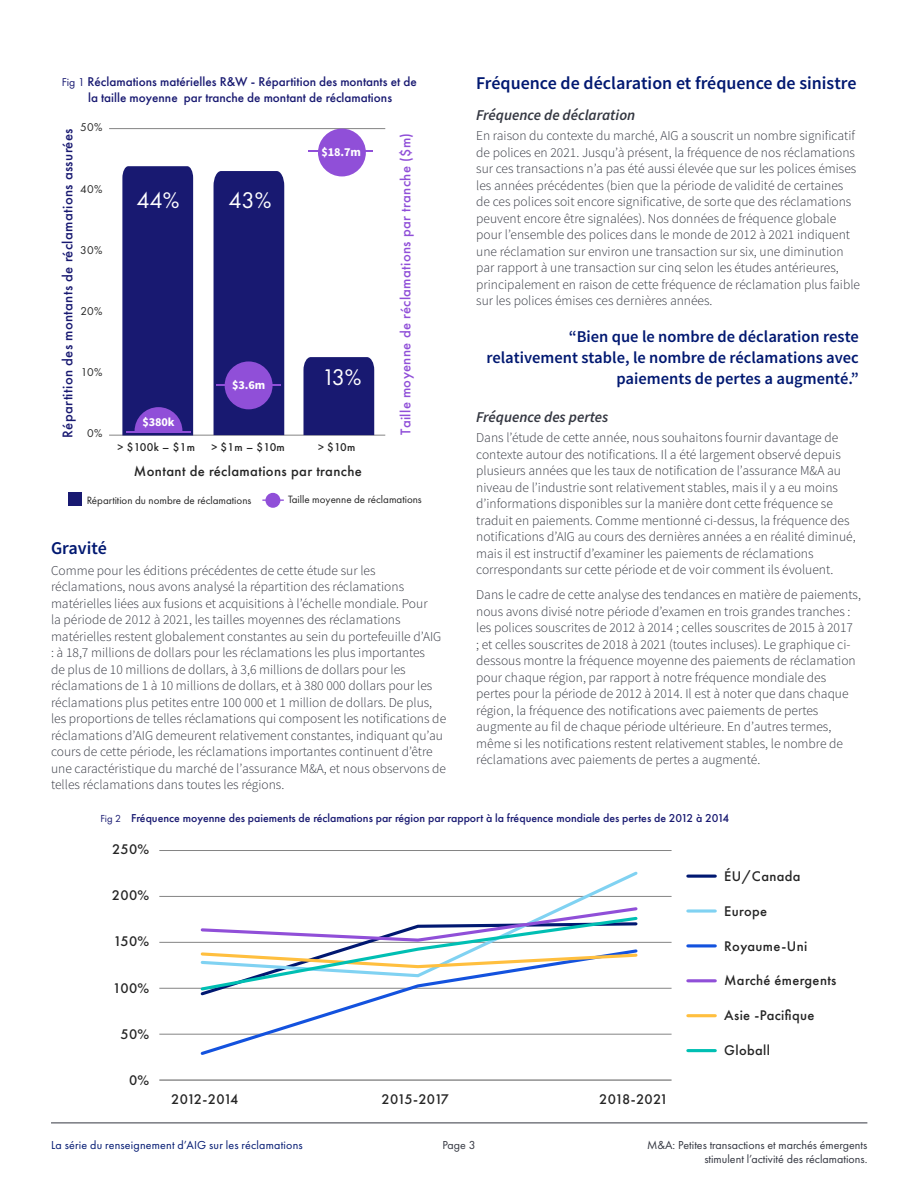
<style>
.page{position:relative;width:918px;height:1188px;background:#fff}
.page>*{position:absolute;margin:0;border:0;box-sizing:border-box;transform-origin:0 0}
.t1{font:23.55px "Futura PT";color:#fff}
.Subhead{font:600 18px "Source Sans Pro";color:#001871}
.t2{font:600 16.5px/21px "Source Sans Pro";color:#001871;text-align:right}
.Subhead-2{font:italic 600 15px "Source Sans Pro";color:#343741}
.subhead1{font:italic 600 15px "Source Sans Pro";color:#343741}
.t3{font:500 14.7px "Futura PT";letter-spacing:.025em;color:#181971}
.t4{font:500 14.7px "Futura PT";letter-spacing:.025em;color:#904fd8}
.t5{font:500 14.7px "Futura PT";letter-spacing:.025em;color:#252525}
.t6{font:500 14.55px "Futura PT";letter-spacing:.025em;color:#252525}
.t7{font:500 14.55px "Futura PT";letter-spacing:-.06em;color:#252525}
.t8{font:500 14.55px "Futura PT";letter-spacing:-.02em;color:#252525}
.body{font:300 13.5px/16.5px "Source Sans Pro";color:#343741}
.t9{font:500 13.2px/15.9px "Futura PT";color:#181971;text-align:center}
.t10{font:700 12.15px "Source Sans Pro";letter-spacing:-.01em;color:#fff}
.t11{font:12px/14.4px "Futura PT";color:#343741;text-align:right}
.t12{font:12px "Futura PT";letter-spacing:.015em;color:#001871}
.t13{font:500 11.85px "Futura PT";color:#181971}
.t14{font:500 11.7px "Futura PT";letter-spacing:.025em;color:#252525}
.t15{font:11.7px "Futura PT";letter-spacing:.025em;color:#252525}
.t16{font:10.95px "Futura PT";color:#252525}
.s1{font-weight:400;font-size:11.7px}
.s2{font-weight:400;font-size:10.5px}
</style>
<div class="page">
<hr style="left:159px;top:1079px;width:513px;height:2px;background:#848484">
<hr style="left:159px;top:1034px;width:513px;height:1px;background:#848484">
<hr style="left:159px;top:988px;width:513px;height:1px;background:#848484">
<hr style="left:159px;top:942px;width:513px;height:1px;background:#848484">
<hr style="left:159px;top:896px;width:513px;height:1px;background:#848484">
<hr style="left:159px;top:850px;width:513px;height:1px;background:#848484">
<hr style="left:688px;top:875px;width:27px;height:3px;background:#001871">
<svg style="left:688px;top:909px;width:27px;height:4px"></svg>
<hr style="left:688px;top:944px;width:27px;height:3px;background:#1352de">
<hr style="left:688px;top:979px;width:27px;height:3px;background:#904fd8">
<hr style="left:688px;top:1014px;width:27px;height:3px;background:#ffbf3f">
<hr style="left:688px;top:1049px;width:27px;height:3px;background:#00bfb3">
<svg style="left:565px;top:871px;width:73px;height:34px"></svg>
<svg style="left:198px;top:998px;width:442px;height:57px"></svg>
<svg style="left:198px;top:905px;width:442px;height:93px"></svg>
<div style="left:68px;top:493px;width:14px;height:13px;background:#181971"></div>
<div style="left:266px;top:494px;width:14px;height:13px;background:#904fd8;border-radius:50%"></div>
<div style="left:265px;top:493px;width:15px;height:15px;border:1px solid #904fd8;border-radius:50%"></div>
<hr style="left:262px;top:499px;width:22px;height:2px;background:#904fd8">
<hr style="left:109px;top:435px;width:276px;height:1px;background:#848484">
<div style="left:303px;top:357px;width:71px;height:78px;background:#181971"></div>
<div style="left:214px;top:171px;width:70px;height:264px;background:#181971"></div>
<hr style="left:216px;top:385px;width:65px;height:1px;background:#904fd8">
<div style="left:226px;top:363px;width:46px;height:45px;background:#904fd8;border-radius:50%"></div>
<div style="left:225px;top:361px;width:48px;height:48px;border:2px solid #904fd8;border-radius:50%"></div>
<svg style="left:122px;top:166px;width:71px;height:269px;background:#201d77"></svg>
<hr style="left:109px;top:128px;width:276px;height:1px;background:#848484">
<hr style="left:308px;top:150px;width:65px;height:2px;background:#904fd8">
<div style="left:319px;top:130px;width:46px;height:45px;background:#904fd8;border-radius:50%"></div>
<div style="left:318px;top:129px;width:48px;height:47px;border:2px solid #904fd8;border-radius:50%"></div>
<hr style="left:51px;top:1123px;width:816px;height:1px;background:#343741">
<p class="t9" style="left:62px;top:73px;width:357px"><span class="s1">Fig 1</span> Réclamations matérielles R&amp;W - Répartition des montants et de la taille moyenne par tranche de montant de réclamations</p>
<p class="t15" style="left:80px;top:120px;width:24px">50%</p>
<p class="t3" style="left:59px;top:438px;width:311px;rotate:-90deg">Répartition des montants de réclamations assurées</p>
<p class="t4" style="left:397px;top:435px;width:303px;rotate:-90deg">Taille moyenne de réclamations par tranche ($m)</p>
<p class="t10" style="left:321px;top:146px;width:41px">$18.7m</p>
<p class="t15" style="left:80px;top:182px;width:24px">40%</p>
<p class="t1" style="left:136px;top:186px;width:44px">44%</p>
<p class="t1" style="left:228px;top:186px;width:44px">43%</p>
<p class="t15" style="left:80px;top:243px;width:24px">30%</p>
<p class="t15" style="left:81px;top:304px;width:23px">20%</p>
<p class="t15" style="left:81px;top:365px;width:23px">10%</p>
<p class="t1" style="left:322px;top:363px;width:41px">13%</p>
<p class="t10" style="left:232px;top:380px;width:35px">$3.6m</p>
<p class="t10" style="left:142px;top:417px;width:34px">$380k</p>
<p class="t15" style="left:87px;top:427px;width:17px">0%</p>
<p class="t14" style="left:118px;top:440px;width:79px">&gt; $100k – $1m</p>
<p class="t14" style="left:211px;top:440px;width:75px">&gt; $1m – $10m</p>
<p class="t14" style="left:318px;top:440px;width:39px">&gt; $10m</p>
<p class="t5" style="left:134px;top:462px;width:229px">Montant de réclamations par tranche</p>
<p class="t16" style="left:87px;top:493px;width:166px">Répartition du nombre de réclamations</p>
<p class="t16" style="left:288px;top:493px;width:135px">Taille moyenne de réclamations</p>
<h1 class="Subhead" style="left:51px;top:537px;width:57px">Gravité</h1>
<p class="body" style="left:51px;top:562px;width:397px">Comme pour les éditions précédentes de cette étude sur les réclamations, nous avons analysé la répartition des réclamations matérielles liées aux fusions et acquisitions à l’échelle mondiale. Pour<br>la période de 2012 à 2021, les tailles moyennes des réclamations matérielles restent globalement constantes au sein du portefeuille d’AIG : à 18,7 millions de dollars pour les réclamations les plus importantes<br>de plus de 10 millions de dollars, à 3,6 millions de dollars pour les réclamations de 1 à 10 millions de dollars, et à 380 000 dollars pour les réclamations plus petites entre 100 000 et 1 million de dollars. De plus, les proportions de telles réclamations qui composent les notifications de réclamations d’AIG demeurent relativement constantes, indiquant qu’au cours de cette période, les réclamations importantes continuent d’être une caractéristique du marché de l’assurance M&amp;A, et nous observons de telles réclamations dans toutes les régions.</p>
<h1 class="Subhead" style="left:476px;top:72px;width:382px">Fréquence de déclaration et fréquence de sinistre</h1>
<h1 class="Subhead-2" style="left:476px;top:105px;width:161px">Fréquence de déclaration</h1>
<p class="body" style="left:476px;top:128px;width:385px">En raison du contexte du marché, AIG a souscrit un nombre significatif de polices en 2021. Jusqu’à présent, la fréquence de nos réclamations sur ces transactions n’a pas été aussi élevée que sur les polices émises les années précédentes (bien que la période de validité de certaines de ces polices soit encore significative, de sorte que des réclamations peuvent encore être signalées). Nos données de fréquence globale pour l’ensemble des polices dans le monde de 2012 à 2021 indiquent une réclamation sur environ une transaction sur six, une diminution par rapport à une transaction sur cinq selon les études antérieures, principalement en raison de cette fréquence de réclamation plus faible sur les polices émises ces dernières années.</p>
<p class="t2" style="left:486px;top:327px;width:374px">“Bien que le nombre de déclaration reste relativement stable, le nombre de réclamations avec paiements de pertes a augmenté.”</p>
<h2 class="subhead1" style="left:476px;top:407px;width:134px">Fréquence des pertes</h2>
<p class="body" style="left:476px;top:430px;width:381px">Dans l’étude de cette année, nous souhaitons fournir davantage de contexte autour des notifications. Il a été largement observé depuis plusieurs années que les taux de notification de l’assurance M&amp;A au niveau de l’industrie sont relativement stables, mais il y a eu moins d’informations disponibles sur la manière dont cette fréquence se traduit en paiements. Comme mentionné ci-dessus, la fréquence des notifications d’AIG au cours des dernières années a en réalité diminué, mais il est instructif d’examiner les paiements de réclamations correspondants sur cette période et de voir comment ils évoluent.</p>
<p class="body" style="left:476px;top:587px;width:386px">Dans le cadre de cette analyse des tendances en matière de paiements, nous avons divisé notre période d’examen en trois grandes tranches : les polices souscrites de 2012 à 2014 ; celles souscrites de 2015 à 2017<br>; et celles souscrites de 2018 à 2021 (toutes incluses). Le graphique ci&shy;dessous montre la fréquence moyenne des paiements de réclamation pour chaque région, par rapport à notre fréquence mondiale des pertes pour la période de 2012 à 2014. Il est à noter que dans chaque région, la fréquence des notifications avec paiements de pertes augmente au fil de chaque période ultérieure. En d’autres termes, même si les notifications restent relativement stables, le nombre de réclamations avec paiements de pertes a augmenté.</p>
<p class="t13" style="left:100px;top:811px;width:630px"><span class="s2">Fig 2</span> Fréquence moyenne des paiements de réclamations par région par rapport à la fréquence mondiale des pertes de 2012 à 2014</p>
<p class="t6" style="left:112px;top:840px;width:39px">250%</p>
<p class="t6" style="left:112px;top:886px;width:39px">200%</p>
<p class="t6" style="left:113px;top:933px;width:37px">150%</p>
<p class="t6" style="left:113px;top:979px;width:38px">100%</p>
<p class="t6" style="left:120px;top:1025px;width:30px">50%</p>
<p class="t6" style="left:129px;top:1072px;width:22px">0%</p>
<p class="t7" style="left:171px;top:1091px;width:69px">2012-2014</p>
<p class="t7" style="left:382px;top:1091px;width:69px">2015-2017</p>
<p class="t8" style="left:599px;top:1091px;width:70px">2018-2021</p>
<p class="t6" style="left:724px;top:867px;width:78px">ÉU/Canada</p>
<p class="t6" style="left:724px;top:902px;width:45px">Europe</p>
<p class="t6" style="left:724px;top:937px;width:85px">Royaume-Uni</p>
<p class="t6" style="left:724px;top:972px;width:114px">Marché émergents</p>
<p class="t6" style="left:724px;top:1006px;width:92px">Asie -Pacifique</p>
<p class="t6" style="left:724px;top:1041px;width:47px">Globall</p>
<p class="t12" style="left:51px;top:1138px;width:253px">La série du renseignement d’AIG sur les réclamations</p>
<p class="t11" style="left:442px;top:1137px;width:35px">Page 3</p>
<p class="t11" style="left:647px;top:1137px;width:222px">M&amp;A: Petites transactions et marchés émergents stimulent l’activité des réclamations.</p>
</div>
